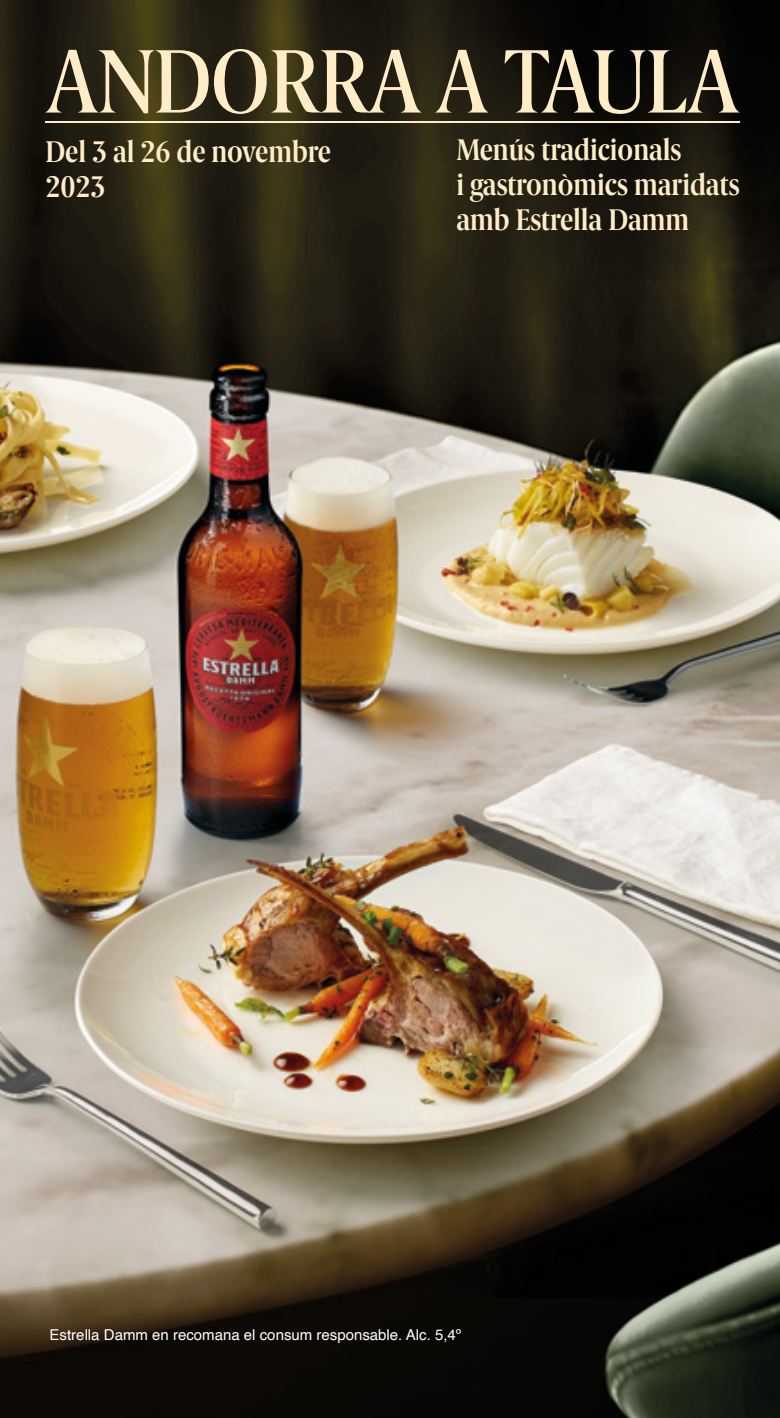
<style>
.page{position:relative;width:780px;height:1418px;background:#fff}
.page>*{position:absolute;margin:0;border:0;box-sizing:border-box;transform-origin:0 0}
.t1{font:500 90.25px "Berlingske Serif Cn";letter-spacing:-.015em;color:#ffedc7}
.t2{font:30px/35px "Berlingske Serif Cn D Bd";color:#ffedc7}
.t3{font:15px "Helvetica";color:#fff}
</style>
<div class="page">
<img style="left:0;top:0;width:780px;height:1417px">
<hr style="left:45px;top:122px;width:694px;height:1px;background:#ffedc7">
<h1 class="t1" style="left:45px;top:23px;width:695px">ANDORRA A TAULA</h1>
<p class="t2" style="left:45px;top:134px;width:287px">Del 3 al 26 de novembre<br>2023</p>
<p class="t2" style="left:456px;top:132px;width:285px">Menús tradicionals<br>i gastronòmics maridats amb Estrella Damm</p>
<p class="t3" style="left:50px;top:1323px;width:413px">Estrella Damm en recomana el consum responsable. Alc. 5,4º</p>
</div>
